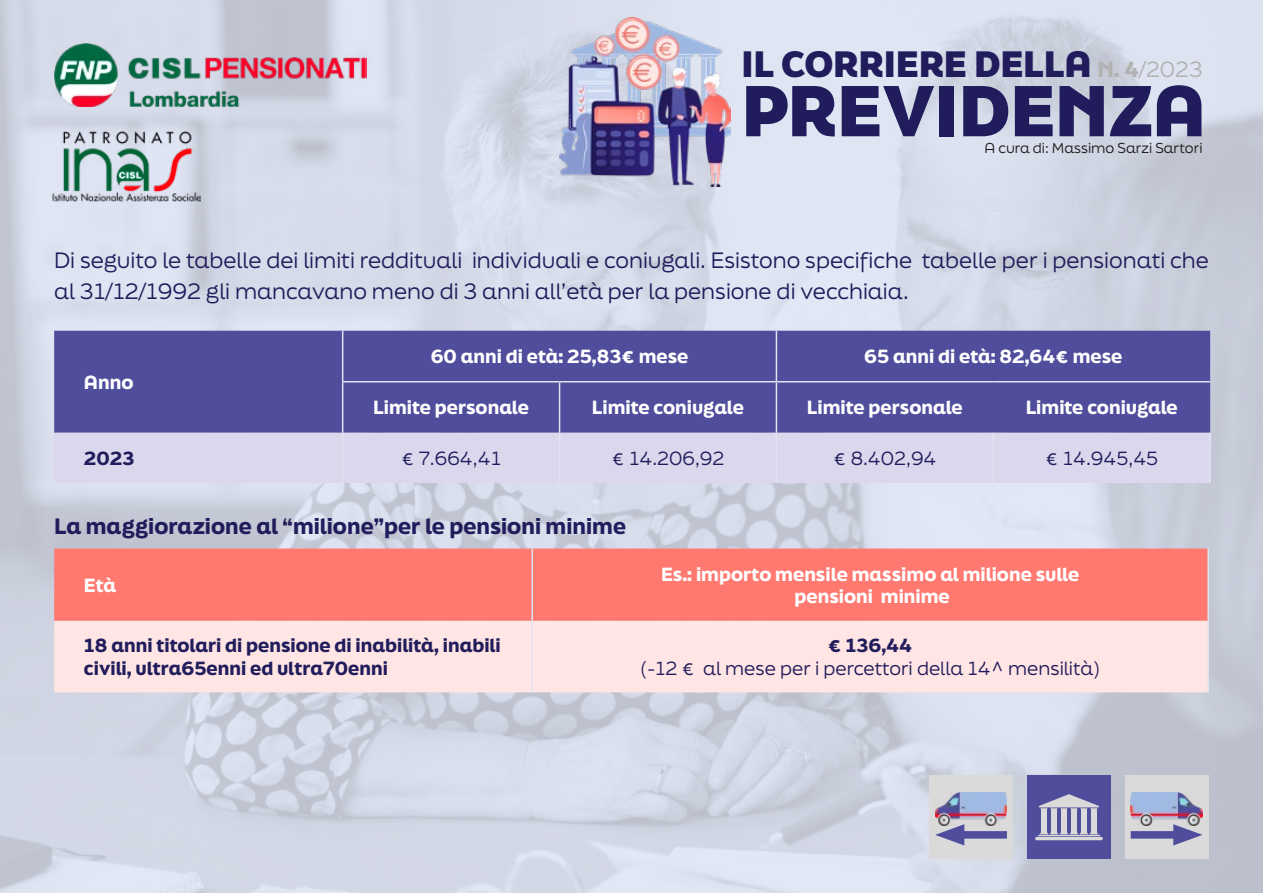
<style>
.page{position:relative;width:1263px;height:893px;background:#fff}
.page>*{position:absolute;margin:0;border:0;box-sizing:border-box;transform-origin:0 0}
.t1{font:800 67.95px "Final Six";color:#211d5c}
.t2{font:800 34.65px "Final Six";color:#211d5c}
.t3{font:21px/31.5px "Final Six";color:#211d5c}
.t4{font:900 21px "Final Six";color:#211d5c}
.t5{font:20.85px "Final Six";color:#b3b2b2}
.t6{font:900 18px "Final Six";color:#fff}
.t7{font:900 18px/22.5px "Final Six";color:#211d5c}
.t8{font:18px "Final Six";color:#211d5c}
.t9{font:13.65px "Final Six";color:#1d1d1b}
.s1{font-weight:900}
</style>
<div class="page">
<img style="left:0;top:0;width:1263px;height:893px">
<img style="left:54px;top:44px;width:312px;height:63px">
<img style="left:52px;top:131px;width:148px;height:70px">
<img style="left:560px;top:18px;width:170px;height:169px">
<div style="left:1027px;top:775px;width:83px;height:84px;background:#4f4d9c"></div>
<svg style="left:1038px;top:794px;width:61px;height:40px"></svg>
<hr style="left:1038px;top:835px;width:62px;height:1px;background:#dadada">
<hr style="left:1035px;top:837px;width:68px;height:3px;background:#dadada;border-radius:2px">
<div style="left:1125px;top:775px;width:83px;height:84px;background:#dadada"></div>
<img style="left:1131px;top:793px;width:71px;height:33px">
<div style="left:1131px;top:831px;width:54px;height:8px;background:#4f4d9c"></div>
<svg style="left:1173px;top:824px;width:29px;height:21px"></svg>
<div style="left:930px;top:775px;width:83px;height:84px;background:#dadada"></div>
<img style="left:935px;top:793px;width:72px;height:33px">
<div style="left:952px;top:831px;width:55px;height:8px;background:#4f4d9c"></div>
<svg style="left:935px;top:824px;width:29px;height:21px"></svg>
<div style="left:54px;top:331px;width:1156px;height:102px;background:#4f4d9c"></div>
<div style="left:54px;top:433px;width:1155px;height:50px;background:#dbd8ee"></div>
<hr style="left:342px;top:433px;width:1px;height:50px;background:#e0e4f1">
<hr style="left:559px;top:433px;width:1px;height:50px;background:#e0e4f1">
<hr style="left:776px;top:433px;width:1px;height:50px;background:#e0e4f1">
<hr style="left:992px;top:433px;width:2px;height:50px;background:#e0e4f1">
<hr style="left:1209px;top:433px;width:2px;height:50px;background:#e0e4f1">
<hr style="left:342px;top:331px;width:1px;height:50px;background:#e0e4f1">
<hr style="left:342px;top:382px;width:1px;height:51px;background:#e0e4f1">
<hr style="left:776px;top:331px;width:1px;height:50px;background:#e0e4f1">
<hr style="left:342px;top:381px;width:217px;height:1px;background:#e0e4f1">
<hr style="left:559px;top:381px;width:217px;height:1px;background:#e0e4f1">
<hr style="left:559px;top:382px;width:1px;height:51px;background:#e0e4f1">
<hr style="left:776px;top:381px;width:217px;height:1px;background:#e0e4f1">
<hr style="left:776px;top:382px;width:1px;height:51px;background:#e0e4f1">
<hr style="left:993px;top:381px;width:217px;height:1px;background:#e0e4f1">
<div style="left:54px;top:549px;width:1153px;height:72px;background:#ff7970"></div>
<div style="left:54px;top:621px;width:1153px;height:71px;background:#ffe5e3"></div>
<hr style="left:531px;top:621px;width:2px;height:71px;background:#e0e4f1">
<hr style="left:1207px;top:621px;width:2px;height:71px;background:#e0e4f1">
<hr style="left:531px;top:549px;width:2px;height:72px;background:#e0e4f1">
<hr style="left:1207px;top:549px;width:2px;height:72px;background:#e0e4f1">
<h2 class="t2" style="left:741px;top:39px;width:352px">IL CORRIERE DELLA</h2>
<h1 class="t1" style="left:741px;top:61px;width:466px">PREVIDENZA</h1>
<p class="t9" style="left:984px;top:137px;width:220px">A cura di: Massimo Sarzi Sartori</p>
<p class="t5" style="left:1097px;top:54px;width:107px"><span class="s1">N. 4</span>/2023</p>
<p class="t3" style="left:54px;top:244px;width:1156px">Di seguito le tabelle dei limiti reddituali individuali e coniugali. Esistono specifiche tabelle per i pensionati che al 31/12/1992 gli mancavano meno di 3 anni all’età per la pensione di vecchiaia.</p>
<p class="t6" style="left:84px;top:369px;width:51px">Anno</p>
<p class="t6" style="left:431px;top:344px;width:259px">60 anni di età: 25,83€ mese</p>
<p class="t6" style="left:864px;top:344px;width:260px">65 anni di età: 82,64€ mese</p>
<p class="t6" style="left:373px;top:395px;width:157px">Limite personale</p>
<p class="t6" style="left:592px;top:395px;width:154px">Limite coniugale</p>
<p class="t6" style="left:807px;top:395px;width:157px">Limite personale</p>
<p class="t6" style="left:1026px;top:395px;width:154px">Limite coniugale</p>
<p class="t7" style="left:84px;top:446px;width:52px">2023</p>
<p class="t8" style="left:401px;top:445px;width:101px">€ 7.664,41</p>
<p class="t8" style="left:611px;top:445px;width:114px">€ 14.206,92</p>
<p class="t8" style="left:833px;top:445px;width:105px">€ 8.402,94</p>
<p class="t8" style="left:1045px;top:445px;width:114px">€ 14.945,45</p>
<p class="t4" style="left:54px;top:511px;width:573px">La maggiorazione al “milione”per le pensioni minime</p>
<p class="t6" style="left:84px;top:572px;width:34px">Età</p>
<p class="t6" style="left:661px;top:561px;width:420px">Es.: importo mensile massimo al milione sulle</p>
<p class="t6" style="left:794px;top:583px;width:157px">pensioni minime</p>
<p class="t7" style="left:84px;top:634px;width:418px">18 anni titolari di pensione di inabilità, inabili civili, ultra65enni ed ultra70enni</p>
<p class="t7" style="left:828px;top:634px;width:86px">€ 136,44</p>
<p class="t8" style="left:640px;top:655px;width:461px">(-12 € al mese per i percettori della 14^ mensilità)</p>
</div>
